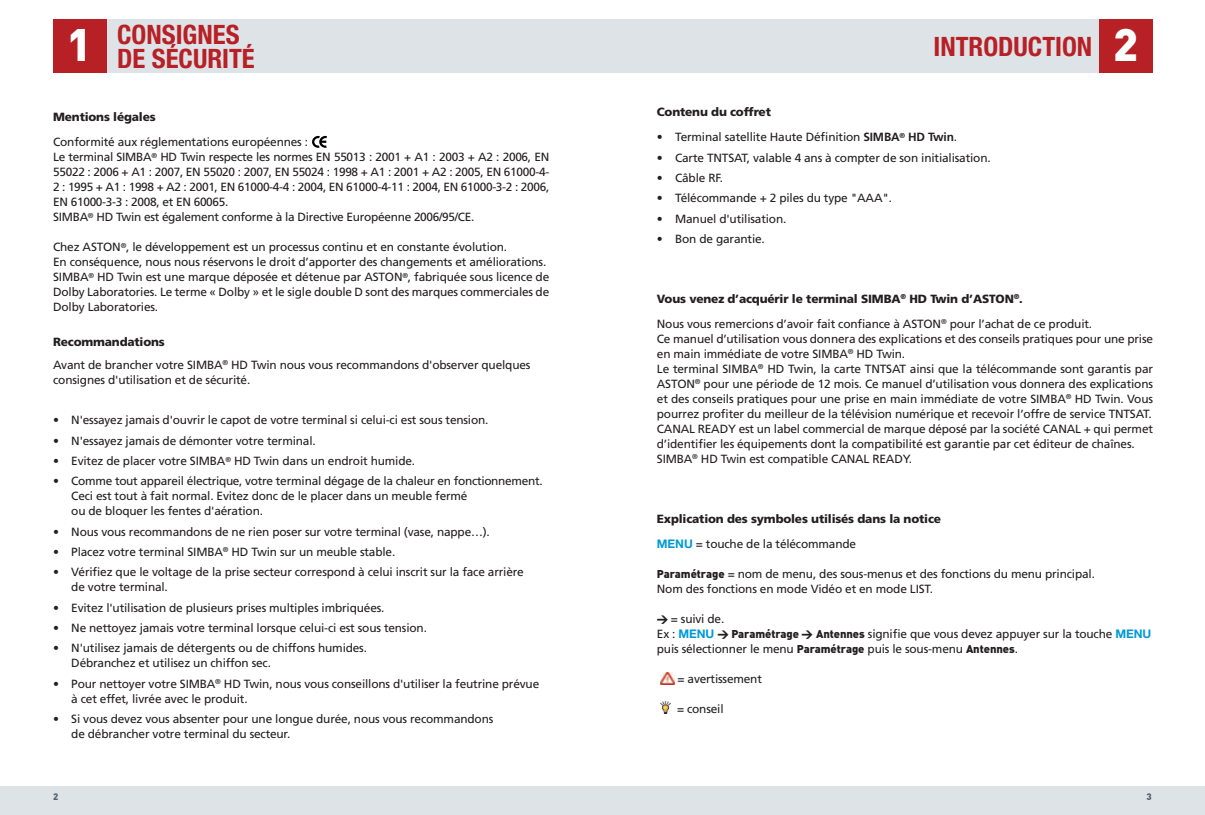
<style>
.page{position:relative;width:1205px;height:815px;background:#fff}
.page>*{position:absolute;margin:0;border:0;box-sizing:border-box;transform-origin:0 0}
.t1{font:900 45px "DIN";color:#fff}
.t2{font:700 condensed 26.75px/24.5px "Helvetica Neue LT Std";color:#b72025}
.t3{font:11.88px/15px "Frutiger LT Std";letter-spacing:-.015em;color:#231f20}
.t4{font:900 11.88px/25px "Frutiger LT Std";letter-spacing:-.015em;color:#231f20}
.t5{font:900 9.38px "DIN";color:#53656e}
.s1{font-family:"DIN";font-weight:900;font-stretch:normal;font-size:45px;color:#fff}
.s2{font-weight:900}
.s3{font-weight:700}
.s4{font-family:"Helvetica Neue LT Std";font-weight:700;color:#009ad9}
.s5{font-weight:400}
.s6{font-family:"DIN";font-weight:900;font-size:11.25px}
</style>
<div class="page">
<div style="left:602px;top:20px;width:550px;height:53px;background:#dee3e7"></div>
<div style="left:602px;top:787px;width:603px;height:28px;background:#dee3e7"></div>
<svg style="left:660px;top:701px;width:10px;height:12px"></svg>
<img style="left:660px;top:672px;width:14px;height:13px">
<div style="left:53px;top:20px;width:549px;height:53px;background:#dee3e7"></div>
<div style="left:0;top:787px;width:602px;height:28px;background:#dee3e7"></div>
<div style="left:54px;top:20px;width:53px;height:53px;background:#b72025"></div>
<div style="left:1099px;top:20px;width:53px;height:53px;background:#b72025"></div>
<svg style="left:312px;top:136px;width:15px;height:12px"></svg>
<h1 class="t1" style="left:67px;top:19px;width:27px">1</h1>
<h2 class="t2" style="left:117px;top:24px;width:139px">CONSIGNES<br>DE SÉCURITÉ</h2>
<h2 class="t2" style="left:933px;top:36px;width:206px">INTRODUCTION <span class="s1">2</span></h2>
<p class="t4" style="left:53px;top:106px;width:104px">Mentions légales</p>
<p class="t3" style="left:53px;top:136px;width:498px">Conformité aux réglementations européennes :<br>Le terminal SIMBA<sup>®</sup> HD Twin respecte les normes EN 55013 : 2001 + A1 : 2003 + A2 : 2006, EN 55022 : 2006 + A1 : 2007, EN 55020 : 2007, EN 55024 : 1998 + A1 : 2001 + A2 : 2005, EN 61000-4- 2 : 1995 + A1 : 1998 + A2 : 2001, EN 61000-4-4 : 2004, EN 61000-4-11 : 2004, EN 61000-3-2 : 2006, EN 61000-3-3 : 2008, et EN 60065.<br>SIMBA<sup>®</sup> HD Twin est également conforme à la Directive Européenne 2006/95/CE.</p>
<p class="t3" style="left:53px;top:241px;width:498px">Chez ASTON<sup>®</sup>, le développement est un processus continu et en constante évolution.<br>En conséquence, nous nous réservons le droit d’apporter des changements et améliorations.<br>SIMBA<sup>®</sup> HD Twin est une marque déposée et détenue par ASTON<sup>®</sup>, fabriquée sous licence de Dolby Laboratories. Le terme « Dolby » et le sigle double D sont des marques commerciales de Dolby Laboratories.</p>
<p class="t3" style="left:53px;top:332px;width:479px;line-height:22.5px"><span class="s2">Recommandations<br></span>Avant de brancher votre SIMBA<sup>®</sup> HD Twin nous vous recommandons d'observer quelques</p>
<p class="t3" style="left:53px;top:373px;width:199px">consignes d'utilisation et de sécurité.</p>
<p class="t3" style="left:53px;top:414px;width:437px">• N'essayez jamais d'ouvrir le capot de votre terminal si celui-ci est sous tension.</p>
<p class="t3" style="left:53px;top:434px;width:264px">• N'essayez jamais de démonter votre terminal.</p>
<p class="t3" style="left:53px;top:454px;width:363px">• Evitez de placer votre SIMBA<sup>®</sup> HD Twin dans un endroit humide.</p>
<p class="t3" style="left:71px;top:475px;width:473px;text-indent:-18px">• Comme tout appareil électrique, votre terminal dégage de la chaleur en fonctionnement.<br>Ceci est tout à fait normal. Evitez donc de le placer dans un meuble fermé<br>ou de bloquer les fentes d'aération.</p>
<p class="t3" style="left:53px;top:525px;width:438px">• Nous vous recommandons de ne rien poser sur votre terminal (vase, nappe…).</p>
<p class="t3" style="left:53px;top:545px;width:344px">• Placez votre terminal SIMBA<sup>®</sup> HD Twin sur un meuble stable.</p>
<p class="t3" style="left:71px;top:566px;width:454px;text-indent:-18px">• Vérifiez que le voltage de la prise secteur correspond à celui inscrit sur la face arrière de votre terminal.</p>
<p class="t3" style="left:53px;top:601px;width:333px">• Evitez l'utilisation de plusieurs prises multiples imbriquées.</p>
<p class="t3" style="left:53px;top:621px;width:375px">• Ne nettoyez jamais votre terminal lorsque celui-ci est sous tension.</p>
<p class="t3" style="left:71px;top:642px;width:297px;text-indent:-18px">• N'utilisez jamais de détergents ou de chiffons humides.<br>Débranchez et utilisez un chiffon sec.</p>
<p class="t3" style="left:71px;top:677px;width:469px;text-indent:-18px">• Pour nettoyer votre SIMBA<sup>®</sup> HD Twin, nous vous conseillons d'utiliser la feutrine prévue à cet effet, livrée avec le produit.</p>
<p class="t3" style="left:71px;top:712px;width:424px;text-indent:-18px">• Si vous devez vous absenter pour une longue durée, nous vous recommandons de débrancher votre terminal du secteur.</p>
<p class="t4" style="left:657px;top:101px;width:116px">Contenu du coffret</p>
<p class="t3" style="left:657px;top:131px;width:302px">• Terminal satellite Haute Définition <span class="s3">SIMBA</span><sup>®</sup> <span class="s3">HD Twin</span>.</p>
<p class="t3" style="left:657px;top:151px;width:335px">• Carte TNTSAT, valable 4 ans à compter de son initialisation.</p>
<p class="t3" style="left:657px;top:171px;width:68px">• Câble RF.</p>
<p class="t3" style="left:657px;top:192px;width:237px">• Télécommande + 2 piles du type "AAA".</p>
<p class="t3" style="left:657px;top:212px;width:131px">• Manuel d'utilisation.</p>
<p class="t3" style="left:657px;top:232px;width:109px">• Bon de garantie.</p>
<p class="t3" style="left:657px;top:287px;width:437px;line-height:25px"><span class="s2">Vous venez d’acquérir le terminal SIMBA</span><sup>®</sup> <span class="s2">HD Twin d’ASTON</span><sup>®</sup><span class="s2">.<br></span>Nous vous remercions d’avoir fait confiance à ASTON<sup>®</sup> pour l’achat de ce produit.</p>
<p class="t3" style="left:657px;top:332px;width:498px">Ce manuel d’utilisation vous donnera des explications et des conseils pratiques pour une prise en main immédiate de votre SIMBA<sup>®</sup> HD Twin.<br>Le terminal SIMBA<sup>®</sup> HD Twin, la carte TNTSAT ainsi que la télécommande sont garantis par ASTON<sup>®</sup> pour une période de 12 mois. Ce manuel d’utilisation vous donnera des explications et des conseils pratiques pour une prise en main immédiate de votre SIMBA<sup>®</sup> HD Twin. Vous pourrez profiter du meilleur de la télévision numérique et recevoir l’offre de service TNTSAT.<br>CANAL READY est un label commercial de marque déposé par la société CANAL + qui permet d’identifier les équipements dont la compatibilité est garantie par cet éditeur de chaînes.<br>SIMBA<sup>®</sup> HD Twin est compatible CANAL READY.</p>
<p class="t4" style="left:657px;top:507px;width:286px">Explication des symboles utilisés dans la notice<br><span class="s4">MENU</span> <span class="s5">= touche de la télécommande</span></p>
<p class="t3" style="left:657px;top:567px;width:439px"><span class="s6">Paramétrage</span> = nom de menu, des sous-menus et des fonctions du menu principal.<br>Nom des fonctions en mode Vidéo et en mode LIST.</p>
<p class="t3" style="left:657px;top:612px;width:496px"><span class="s6">&gt;</span> = suivi de.<br>Ex : <span class="s4">MENU</span> <span class="s6">&gt; Paramétrage &gt; Antennes</span> signifie que vous devez appuyer sur la touche <span class="s4">MENU </span>puis sélectionner le menu <span class="s6">Paramétrage</span> puis le sous-menu <span class="s6">Antennes</span>.</p>
<p class="t3" style="left:677px;top:672px;width:86px">= avertissement</p>
<p class="t3" style="left:677px;top:702px;width:48px">= conseil</p>
<p class="t5" style="left:53px;top:791px;width:7px">2</p>
<p class="t5" style="left:1146px;top:791px;width:7px">3</p>
</div>
